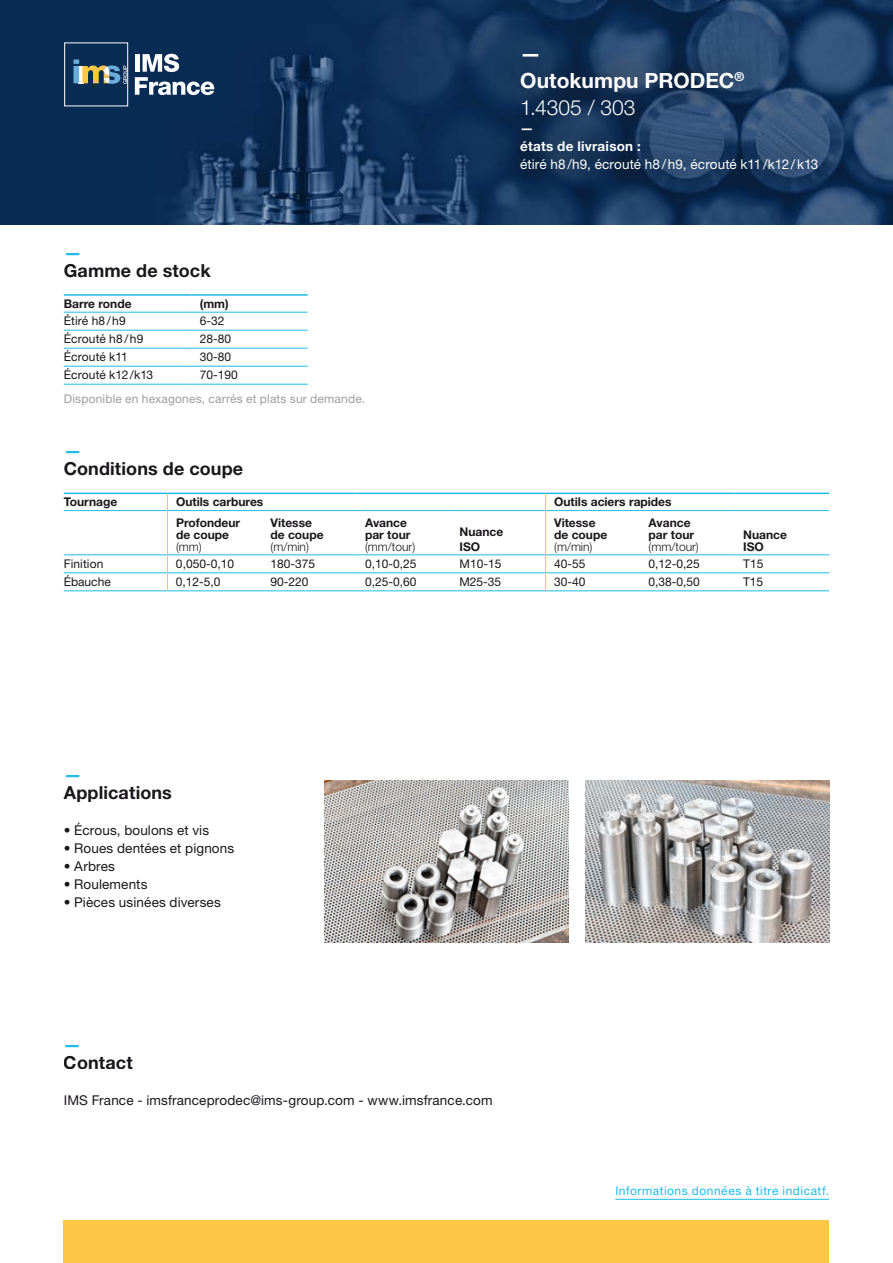
<style>
.page{position:relative;width:893px;height:1263px;background:#fff}
.page>*{position:absolute;margin:0;border:0;box-sizing:border-box;transform-origin:0 0}
.t1{font:700 21px/27px "Helvetica Neue LT Std";color:#fff}
.t2{font:700 18px "Helvetica Neue LT Std";letter-spacing:.005em;color:#1a171c}
.t3{font:700 18px "Helvetica Neue LT Std";color:#1dbbea}
.t4{font:13.5px "Helvetica Neue LT Std";letter-spacing:.01em;color:#1a171c}
.t5{font:13.5px "Helvetica Neue LT Std";letter-spacing:.005em;color:#fff}
.t6{font:700 13.5px/18px "Helvetica Neue LT Std";letter-spacing:.02em;color:#fff}
.t7{font:12px "Helvetica Neue LT Std";color:#1a171c}
.t8{font:700 12px/12px "Helvetica Neue LT Std";color:#1a171c}
.t9{font:12px "Helvetica Neue LT Std";letter-spacing:.015em;color:#9d9ea0}
.t10{font:300 12px "Helvetica Neue LT Std";color:#1a171c}
.t11{font:12px "Helvetica Neue LT Pro";letter-spacing:.04em;color:#1dbbea}
.s1{font-weight:300}
</style>
<div class="page">
<div style="left:64px;top:1220px;width:765px;height:43px;background:#fcc744"></div>
<hr style="left:615px;top:1199px;width:214px;height:1px;background:#1dbbea">
<img style="left:0;top:0;width:893px;height:225px">
<div style="left:64px;top:43px;width:64px;height:63px;border:1px solid #fff"></div>
<svg style="left:135px;top:54px;width:79px;height:41px"></svg>
<svg style="left:73px;top:60px;width:54px;height:24px"></svg>
<div style="left:491px;top:23px;width:356px;height:177px;background:#1a171c;opacity:.52"></div>
<hr style="left:64px;top:312px;width:127px;height:1px;background:#1dbbea">
<hr style="left:191px;top:312px;width:117px;height:1px;background:#1dbbea">
<hr style="left:64px;top:330px;width:127px;height:1px;background:#1dbbea">
<hr style="left:191px;top:330px;width:117px;height:1px;background:#1dbbea">
<hr style="left:64px;top:348px;width:127px;height:1px;background:#1dbbea">
<hr style="left:191px;top:348px;width:117px;height:1px;background:#1dbbea">
<hr style="left:64px;top:366px;width:127px;height:1px;background:#1dbbea">
<hr style="left:191px;top:366px;width:117px;height:1px;background:#1dbbea">
<hr style="left:64px;top:384px;width:127px;height:1px;background:#1dbbea">
<hr style="left:191px;top:384px;width:117px;height:1px;background:#1dbbea">
<hr style="left:64px;top:294px;width:127px;height:2px;background:#1dbbea">
<hr style="left:191px;top:294px;width:117px;height:2px;background:#1dbbea">
<hr style="left:64px;top:572px;width:103px;height:1px;background:#1dbbea">
<hr style="left:168px;top:572px;width:94px;height:1px;background:#1dbbea">
<hr style="left:262px;top:572px;width:95px;height:1px;background:#1dbbea">
<hr style="left:357px;top:572px;width:94px;height:1px;background:#1dbbea">
<hr style="left:451px;top:572px;width:94px;height:1px;background:#1dbbea">
<hr style="left:546px;top:572px;width:94px;height:1px;background:#1dbbea">
<hr style="left:640px;top:572px;width:95px;height:1px;background:#1dbbea">
<hr style="left:735px;top:572px;width:94px;height:1px;background:#1dbbea">
<hr style="left:64px;top:590px;width:104px;height:1px;background:#1dbbea">
<hr style="left:168px;top:590px;width:94px;height:1px;background:#1dbbea">
<hr style="left:262px;top:590px;width:95px;height:1px;background:#1dbbea">
<hr style="left:357px;top:590px;width:94px;height:1px;background:#1dbbea">
<hr style="left:451px;top:590px;width:95px;height:1px;background:#1dbbea">
<hr style="left:546px;top:590px;width:94px;height:1px;background:#1dbbea">
<hr style="left:640px;top:590px;width:95px;height:1px;background:#1dbbea">
<hr style="left:735px;top:590px;width:94px;height:1px;background:#1dbbea">
<hr style="left:64px;top:493px;width:104px;height:1px;background:#1dbbea">
<hr style="left:168px;top:493px;width:94px;height:1px;background:#1dbbea">
<hr style="left:262px;top:493px;width:95px;height:1px;background:#1dbbea">
<hr style="left:357px;top:493px;width:94px;height:1px;background:#1dbbea">
<hr style="left:451px;top:493px;width:95px;height:1px;background:#1dbbea">
<hr style="left:546px;top:493px;width:94px;height:1px;background:#1dbbea">
<hr style="left:640px;top:493px;width:95px;height:1px;background:#1dbbea">
<hr style="left:735px;top:493px;width:94px;height:1px;background:#1dbbea">
<hr style="left:64px;top:510px;width:103px;height:1px;background:#1dbbea">
<hr style="left:168px;top:510px;width:94px;height:1px;background:#1dbbea">
<hr style="left:262px;top:510px;width:95px;height:1px;background:#1dbbea">
<hr style="left:357px;top:510px;width:94px;height:1px;background:#1dbbea">
<hr style="left:451px;top:510px;width:94px;height:1px;background:#1dbbea">
<hr style="left:546px;top:510px;width:94px;height:1px;background:#1dbbea">
<hr style="left:640px;top:510px;width:95px;height:1px;background:#1dbbea">
<hr style="left:735px;top:510px;width:94px;height:1px;background:#1dbbea">
<hr style="left:64px;top:554px;width:103px;height:1px;background:#1dbbea">
<hr style="left:168px;top:554px;width:94px;height:1px;background:#1dbbea">
<hr style="left:262px;top:554px;width:95px;height:1px;background:#1dbbea">
<hr style="left:357px;top:554px;width:94px;height:1px;background:#1dbbea">
<hr style="left:451px;top:554px;width:94px;height:1px;background:#1dbbea">
<hr style="left:546px;top:554px;width:94px;height:1px;background:#1dbbea">
<hr style="left:640px;top:554px;width:95px;height:1px;background:#1dbbea">
<hr style="left:735px;top:554px;width:94px;height:1px;background:#1dbbea">
<svg style="left:167px;top:494px;width:1px;height:17px"></svg>
<hr style="left:167px;top:511px;width:1px;height:44px;background:#fcc744">
<svg style="left:167px;top:555px;width:1px;height:35px"></svg>
<svg style="left:545px;top:494px;width:1px;height:17px"></svg>
<hr style="left:545px;top:511px;width:1px;height:44px;background:#fcc744">
<svg style="left:545px;top:555px;width:1px;height:35px"></svg>
<img style="left:585px;top:781px;width:244px;height:162px">
<img style="left:325px;top:781px;width:243px;height:162px">
<h2 class="t3" style="left:64px;top:241px;width:19px">—</h2>
<h2 class="t2" style="left:64px;top:259px;width:148px">Gamme de stock</h2>
<p class="t8" style="left:64px;top:297px;width:69px">Barre ronde</p>
<p class="t8" style="left:200px;top:297px;width:30px">(mm)</p>
<p class="t7" style="left:64px;top:314px;width:63px">Étiré h8/h9</p>
<p class="t7" style="left:200px;top:314px;width:26px">6-32</p>
<p class="t7" style="left:64px;top:332px;width:81px">Écrouté h8/h9</p>
<p class="t7" style="left:200px;top:332px;width:33px">28-80</p>
<p class="t7" style="left:64px;top:350px;width:66px">Écrouté k11</p>
<p class="t7" style="left:200px;top:350px;width:33px">30-80</p>
<p class="t7" style="left:64px;top:368px;width:91px">Écrouté k12/k13</p>
<p class="t7" style="left:200px;top:368px;width:40px">70-190</p>
<p class="t9" style="left:64px;top:391px;width:303px">Disponible en hexagones, carrés et plats sur demande.</p>
<h2 class="t3" style="left:64px;top:439px;width:19px">—</h2>
<h2 class="t2" style="left:64px;top:457px;width:181px">Conditions de coupe</h2>
<h1 class="t1" style="left:520px;top:39px;width:226px">—<br>Outokumpu PRODEC<sup>®<br></sup><span class="s1">1.4305 / 303</span></h1>
<p class="t6" style="left:520px;top:118px;width:122px">—<br>états de livraison :</p>
<p class="t5" style="left:520px;top:156px;width:300px">étiré h8/h9, écrouté h8/h9, écrouté k11/k12/k13</p>
<p class="t8" style="left:64px;top:496px;width:55px">Tournage</p>
<p class="t8" style="left:176px;top:496px;width:89px">Outils carbures</p>
<p class="t8" style="left:554px;top:496px;width:119px">Outils aciers rapides</p>
<p class="t8" style="left:176px;top:516px;width:66px">Profondeur de coupe</p>
<p class="t10" style="left:176px;top:539px;width:27px">(mm)</p>
<p class="t8" style="left:271px;top:516px;width:55px">Vitesse de coupe</p>
<p class="t10" style="left:271px;top:539px;width:40px">(m/min)</p>
<p class="t8" style="left:365px;top:516px;width:47px">Avance par tour</p>
<p class="t10" style="left:365px;top:539px;width:52px">(mm/tour)</p>
<p class="t8" style="left:460px;top:524px;width:45px;line-height:14.4px">Nuance<br>ISO</p>
<p class="t8" style="left:554px;top:516px;width:55px">Vitesse de coupe</p>
<p class="t8" style="left:649px;top:516px;width:47px">Avance par tour</p>
<p class="t10" style="left:649px;top:539px;width:52px">(mm/tour)</p>
<p class="t8" style="left:743px;top:528px;width:45px">Nuance<br>ISO</p>
<p class="t10" style="left:554px;top:539px;width:40px">(m/min)</p>
<p class="t7" style="left:64px;top:557px;width:41px">Finition</p>
<p class="t7" style="left:176px;top:557px;width:60px">0,050-0,10</p>
<p class="t7" style="left:270px;top:557px;width:46px">180-375</p>
<p class="t7" style="left:365px;top:557px;width:53px">0,10-0,25</p>
<p class="t7" style="left:460px;top:557px;width:43px">M10-15</p>
<p class="t7" style="left:554px;top:557px;width:33px">40-55</p>
<p class="t7" style="left:649px;top:557px;width:53px">0,12-0,25</p>
<p class="t7" style="left:743px;top:557px;width:22px">T15</p>
<p class="t7" style="left:64px;top:575px;width:49px">Ébauche</p>
<p class="t7" style="left:176px;top:575px;width:46px">0,12-5,0</p>
<p class="t7" style="left:270px;top:575px;width:40px">90-220</p>
<p class="t7" style="left:365px;top:575px;width:53px">0,25-0,60</p>
<p class="t7" style="left:459px;top:575px;width:43px">M25-35</p>
<p class="t7" style="left:554px;top:575px;width:33px">30-40</p>
<p class="t7" style="left:649px;top:575px;width:53px">0,38-0,50</p>
<p class="t7" style="left:743px;top:575px;width:22px">T15</p>
<h2 class="t3" style="left:64px;top:763px;width:19px">—</h2>
<h2 class="t2" style="left:64px;top:781px;width:110px">Applications</h2>
<p class="t4" style="left:64px;top:822px;width:147px">• Écrous, boulons et vis</p>
<p class="t4" style="left:64px;top:840px;width:172px">• Roues dentées et pignons</p>
<p class="t4" style="left:64px;top:858px;width:53px">• Arbres</p>
<p class="t4" style="left:64px;top:876px;width:85px">• Roulements</p>
<p class="t4" style="left:64px;top:894px;width:159px">• Pièces usinées diverses</p>
<h2 class="t3" style="left:64px;top:1033px;width:19px">—</h2>
<h2 class="t2" style="left:64px;top:1051px;width:70px">Contact</h2>
<p class="t4" style="left:64px;top:1092px;width:430px">IMS France - imsfranceprodec@ims-group.com - www.imsfrance.com</p>
<p class="t11" style="left:615px;top:1183px;width:215px">Informations données à titre indicatf.</p>
</div>
